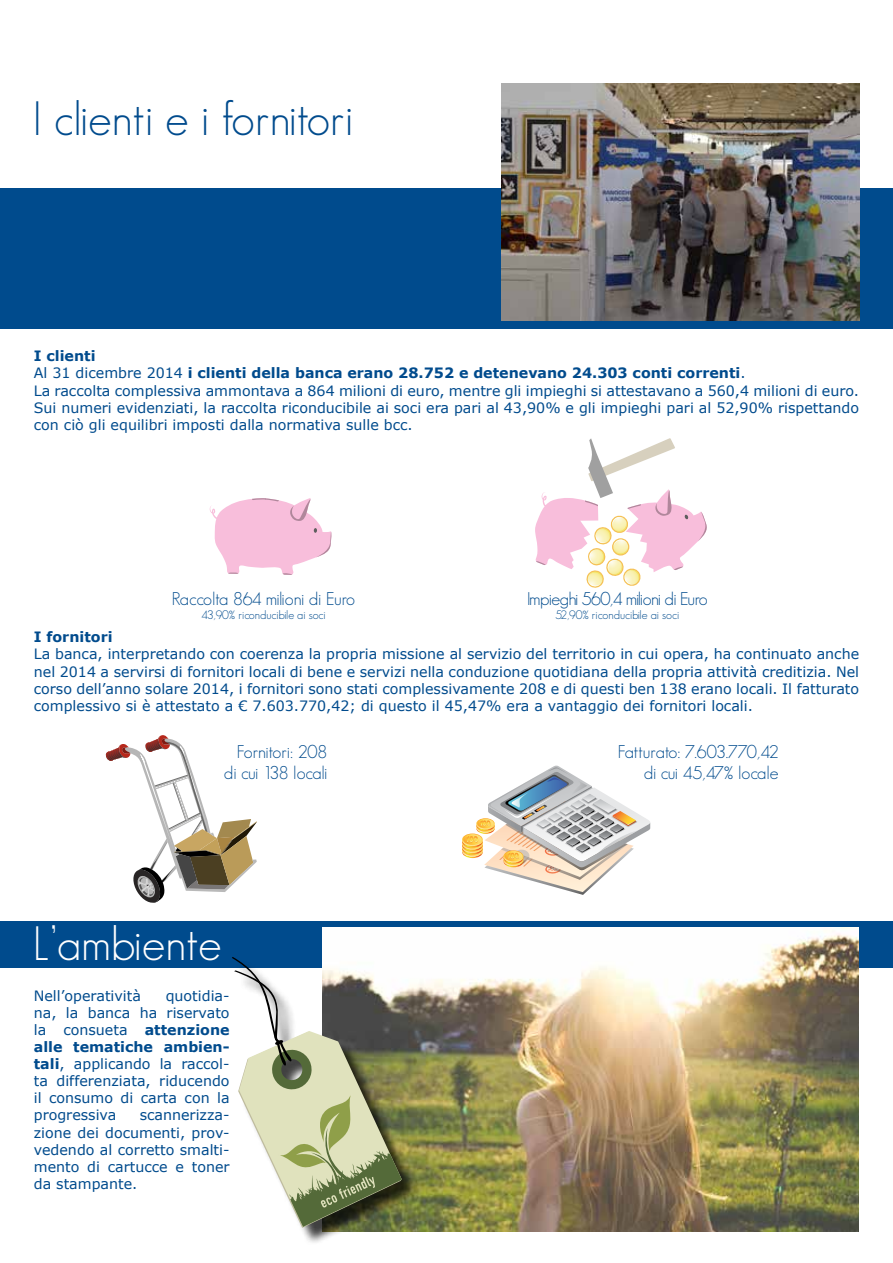
<style>
.page{position:relative;width:893px;height:1263px;background:#fff}
.page>*{position:absolute;margin:0;border:0;box-sizing:border-box;transform-origin:0 0}
.t1{font:300 47.25px "Geosans";color:#004b8d}
.t2{font:300 47.25px "Geosans";color:#fff}
.t3{font:300 18px/21.6px "Geosans";color:#004b8d;text-align:right}
.t4{font:300 18px "Geosans";letter-spacing:-.03em;color:#004b8d}
.t5{font:14.25px/17.1px "Verdana";color:#004b8d;text-align:justify}
.t6{font:700 14.25px "Verdana";color:#004b8d}
.t7{font:300 12px "Geosans";color:#004b8d}
.s1{font-weight:700}
</style>
<div class="page">
<svg style="left:210px;top:498px;width:122px;height:77px"></svg>
<div style="left:0;top:921px;width:893px;height:46px;background:#004b8d"></div>
<img style="left:322px;top:927px;width:536px;height:304px">
<div style="left:0;top:188px;width:893px;height:141px;background:#004b8d"></div>
<div style="left:235px;top:960px;width:185px;height:285px;background:#000;opacity:.75"></div>
<svg style="left:232px;top:957px;width:170px;height:271px"></svg>
<svg style="left:535px;top:438px;width:172px;height:150px"></svg>
<svg style="left:105px;top:735px;width:152px;height:168px"></svg>
<svg style="left:462px;top:766px;width:188px;height:129px"></svg>
<img style="left:502px;top:83px;width:357px;height:237px">
<h1 class="t1" style="left:33px;top:92px;width:322px">I clienti e i fornitori</h1>
<p class="t5" style="left:34px;top:347px;width:827px;text-align:left"><span class="s1">I clienti<br></span>Al 31 dicembre 2014 <span class="s1">i clienti della banca erano 28.752 e detenevano 24.303 conti correnti</span>.<br>La raccolta complessiva ammontava a 864 milioni di euro, mentre gli impieghi si attestavano a 560,4 milioni di euro.<br>Sui numeri evidenziati, la raccolta riconducibile ai soci era pari al 43,90% e gli impieghi pari al 52,90% rispettando con ciò gli equilibri imposti dalla normativa sulle bcc.</p>
<p class="t4" style="left:172px;top:588px;width:185px">Raccolta 864 milioni di Euro</p>
<p class="t7" style="left:201px;top:608px;width:126px">43,90% riconducibile ai soci</p>
<p class="t4" style="left:527px;top:588px;width:182px">Impieghi 560,4 milioni di Euro</p>
<p class="t7" style="left:555px;top:608px;width:125px">52,90% riconducibile ai soci</p>
<p class="t6" style="left:34px;top:628px;width:80px">I fornitori</p>
<p class="t5" style="left:34px;top:645px;width:827px">La banca, interpretando con coerenza la propria missione al servizio del territorio in cui opera, ha continuato anche nel 2014 a servirsi di fornitori locali di bene e servizi nella conduzione quotidiana della propria attività creditizia. Nel corso dell’anno solare 2014, i fornitori sono stati complessivamente 208 e di questi ben 138 erano locali. Il fatturato complessivo si è attestato a € 7.603.770,42; di questo il 45,47% era a vantaggio dei fornitori locali.</p>
<p class="t3" style="left:224px;top:741px;width:105px">Fornitori: 208 di cui 138 locali</p>
<p class="t3" style="left:618px;top:741px;width:162px">Fatturato: 7.603.770,42 di cui 45,47% locale</p>
<h1 class="t2" style="left:33px;top:918px;width:190px">L’ambiente</h1>
<p class="t5" style="left:34px;top:986px;width:109px">Nell’operatività</p>
<p class="t5" style="left:34px;top:986px;width:197px;text-indent:132px">quotidia&shy;na, la banca ha riservato la consueta <span class="s1">attenzione alle tematiche ambien&shy;tali</span>, applicando la raccol&shy;ta differenziata, riducendo il consumo di carta con la progressiva</p>
<p class="t5" style="left:34px;top:1106px;width:197px;text-indent:106px">scannerizza&shy;zione dei documenti, prov&shy;vedendo al corretto smalti&shy;mento di cartucce e toner da stampante.</p>
</div>
